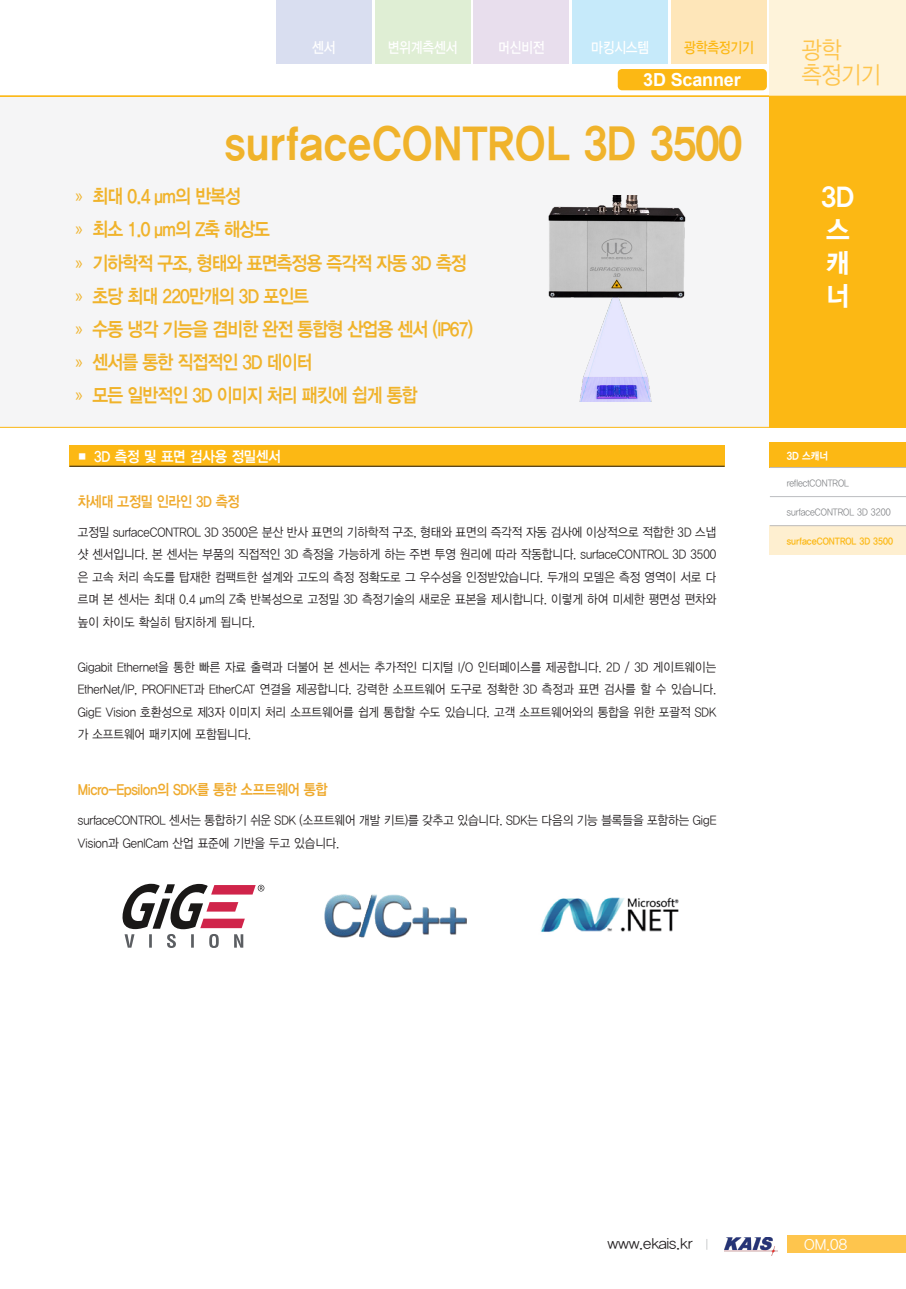
<style>
.page{position:relative;width:906px;height:1289px;background:#fff}
.page>*{position:absolute;margin:0;border:0;box-sizing:border-box;transform-origin:0 0}
.t1{font:45px "YDVYGO35";color:#f0b32b;scale:.9 1}
.t2{font:27px/33px "YDVYGO35";color:#fff;scale:.95 1}
.t3{font:24px/25.5px "YDVYGO32";letter-spacing:-.01em;color:#fec54d;scale:.9 1}
.t4{font:19.5px "YDVYGO34";letter-spacing:-.05em;color:#f0b32b;scale:.88 1}
.t5{font:700 18px "Arial";letter-spacing:-.01em;color:#fff}
.inno_style{font:15px "YDVYGO34";letter-spacing:-.03em;color:#efaa2e;scale:.88 1}
.t6{font:15px "YDVYGO33";letter-spacing:-.01em;color:#fff;scale:.85 1}
.t7{font:15px "YDVYGO34";letter-spacing:-.01em;color:#fff}
.t8{font:15px "YDVYGO32";letter-spacing:-.01em;color:#231f20}
.t9{font:15px "YDVYGO33";letter-spacing:-.01em;color:#fcb814;scale:.85 1}
.t10{font:15px "YDVYGO32";color:#fff}
.inno_style-2{font:12.75px/22.5px "YDVYGO32";color:#231f20;text-align:justify;scale:.9 1}
.t11{font:10.5px "YDVYGO35";color:#fff;scale:.9 1}
.t12{font:9.75px "YDVYGO32";color:#808285;scale:.9 1}
.t13{font:9.75px "YDVYGO34";color:#fcb814;scale:.9 1}
.s1{font-family:"Myriad Pro"}
.s2{font-family:"YDVYGO31";font-size:12px;color:#939598}
</style>
<div class="page">
<div style="left:0;top:97px;width:906px;height:330px;background:#f5f5f6"></div>
<hr style="left:0;top:427px;width:906px;height:1px;background:#fcb814">
<img style="left:725px;top:1237px;width:52px;height:18px">
<svg style="left:787px;top:1236px;width:1px;height:14px"></svg>
<div style="left:788px;top:1235px;width:118px;height:17px;background:#fec54d"></div>
<div style="left:572px;top:0;width:96px;height:64px;background:#c6eafa"></div>
<div style="left:375px;top:0;width:95px;height:64px;background:#dfeed4"></div>
<div style="left:473px;top:0;width:96px;height:64px;background:#e8deed"></div>
<div style="left:671px;top:0;width:96px;height:64px;background:#fee6b9"></div>
<div style="left:276px;top:0;width:96px;height:64px;background:#d9def0"></div>
<div style="left:770px;top:0;width:136px;height:96px;background:#fef3da"></div>
<div style="left:770px;top:96px;width:136px;height:331px;background:#fcb814"></div>
<div style="left:618px;top:69px;width:149px;height:21px;background:#fcb814;border-radius:4px"></div>
<hr style="left:0;top:96px;width:906px;height:1px;background:#fcb814">
<div style="left:770px;top:442px;width:136px;height:25px;background:#fcb814"></div>
<div style="left:770px;top:525px;width:136px;height:29px;background:#feefd0"></div>
<hr style="left:770px;top:467px;width:136px;height:1px;background:#bcbdc0">
<hr style="left:770px;top:525px;width:136px;height:1px;background:#bcbdc0">
<hr style="left:770px;top:496px;width:136px;height:1px;background:#bcbdc0">
<div style="left:70px;top:445px;width:654px;height:21px;background:#fcb814"></div>
<hr style="left:70px;top:466px;width:654px;height:1px;background:#231f20">
<img style="left:548px;top:196px;width:138px;height:205px">
<svg style="left:122px;top:883px;width:142px;height:65px"></svg>
<img style="left:325px;top:894px;width:141px;height:43px">
<img style="left:540px;top:897px;width:139px;height:35px">
<p class="t6" style="left:312px;top:37px;width:29px">센서</p>
<p class="t6" style="left:388px;top:37px;width:84px">변위계측센서</p>
<p class="t6" style="left:498px;top:37px;width:56px">머신비전</p>
<p class="t6" style="left:591px;top:37px;width:70px">마킹시스템</p>
<p class="t9" style="left:684px;top:37px;width:84px">광학측정기기</p>
<h3 class="t3" style="left:801px;top:35px;width:89px">광학 측정기기</h3>
<h3 class="t5" style="left:643px;top:67px;width:99px">3D Scanner</h3>
<p class="t1" style="left:224px;top:113px;width:576px">surfaceCONTROL 3D 3500</p>
<p class="t4" style="left:76px;top:183px;width:189px"><span class="s1">»</span> 최대 0.4 µm의 반복성</p>
<p class="t4" style="left:76px;top:216px;width:222px"><span class="s1">»</span> 최소 1.0 µm의 Z축 해상도</p>
<p class="t4" style="left:76px;top:249px;width:446px"><span class="s1">»</span> 기하학적 구조, 형태와 표면측정용 즉각적 자동 3D 측정</p>
<p class="t4" style="left:76px;top:282px;width:267px"><span class="s1">»</span> 초당 최대 220만개의 3D 포인트</p>
<p class="t4" style="left:76px;top:315px;width:453px"><span class="s1">»</span> 수동 냉각 기능을 겸비한 완전 통합형 산업용 센서 (IP67)</p>
<p class="t4" style="left:76px;top:348px;width:271px"><span class="s1">»</span> 센서를 통한 직접적인 3D 데이터</p>
<p class="t4" style="left:76px;top:381px;width:390px"><span class="s1">»</span> 모든 일반적인 3D 이미지 처리 패킷에 쉽게 통합</p>
<p class="t7" style="left:75px;top:446px;width:207px">■ 3D 측정 및 표면 검사용 정밀센서</p>
<p class="inno_style" style="left:78px;top:491px;width:185px">차세대 고정밀 인라인 3D 측정</p>
<p class="inno_style-2" style="left:78px;top:520px;width:711px">고정밀 surfaceCONTROL 3D 3500은 분산 반사 표면의 기하학적 구조, 형태와 표면의 즉각적 자동 검사에 이상적으로 적합한 3D 스냅 샷 센서입니다. 본 센서는 부품의 직접적인 3D 측정을 가능하게 하는 주변 투영 원리에 따라 작동합니다. surfaceCONTROL 3D 3500 은 고속 처리 속도를 탑재한 컴팩트한 설계와 고도의 측정 정확도로 그 우수성을 인정받았습니다. 두개의 모델은 측정 영역이 서로 다 르며 본 센서는 최대 0.4 µm의 Z축 반복성으로 고정밀 3D 측정기술의 새로운 표본을 제시합니다. 이렇게 하여 미세한 평면성 편차와 높이 차이도 확실히 탐지하게 됩니다.</p>
<p class="inno_style-2" style="left:78px;top:655px;width:711px">Gigabit Ethernet을 통한 빠른 자료 출력과 더불어 본 센서는 추가적인 디지털 I/O 인터페이스를 제공합니다. 2D / 3D 게이트웨이는 EtherNet/IP, PROFINET과 EtherCAT 연결을 제공합니다. 강력한 소프트웨어 도구로 정확한 3D 측정과 표면 검사를 할 수 있습니다.<br>GigE Vision 호환성으로 제3자 이미지 처리 소프트웨어를 쉽게 통합할 수도 있습니다. 고객 소프트웨어와의 통합을 위한 포괄적 SDK 가 소프트웨어 패키지에 포함됩니다.</p>
<p class="inno_style" style="left:78px;top:779px;width:285px">Micro-Epsilon의 SDK를 통한 소프트웨어 통합</p>
<p class="inno_style-2" style="left:78px;top:808px;width:711px">surfaceCONTROL 센서는 통합하기 쉬운 SDK (소프트웨어 개발 키트)를 갖추고 있습니다. SDK는 다음의 기능 블록들을 포함하는 GigE<br>Vision과 GenICam 산업 표준에 기반을 두고 있습니다.</p>
<h2 class="t2" style="left:821px;top:179px;width:36px">3D 스 캐 너</h2>
<p class="t11" style="left:787px;top:449px;width:47px">3D 스캐너</p>
<p class="t12" style="left:787px;top:476px;width:70px">reflectCONTROL</p>
<p class="t12" style="left:787px;top:505px;width:117px">surfaceCONTROL 3D 3200</p>
<p class="t13" style="left:787px;top:534px;width:119px">surfaceCONTROL 3D 3500</p>
<p class="t8" style="left:607px;top:1233px;width:103px">www.ekais.kr <span class="s2">|</span></p>
<p class="t10" style="left:804px;top:1234px;width:44px">OM.08</p>
</div>
